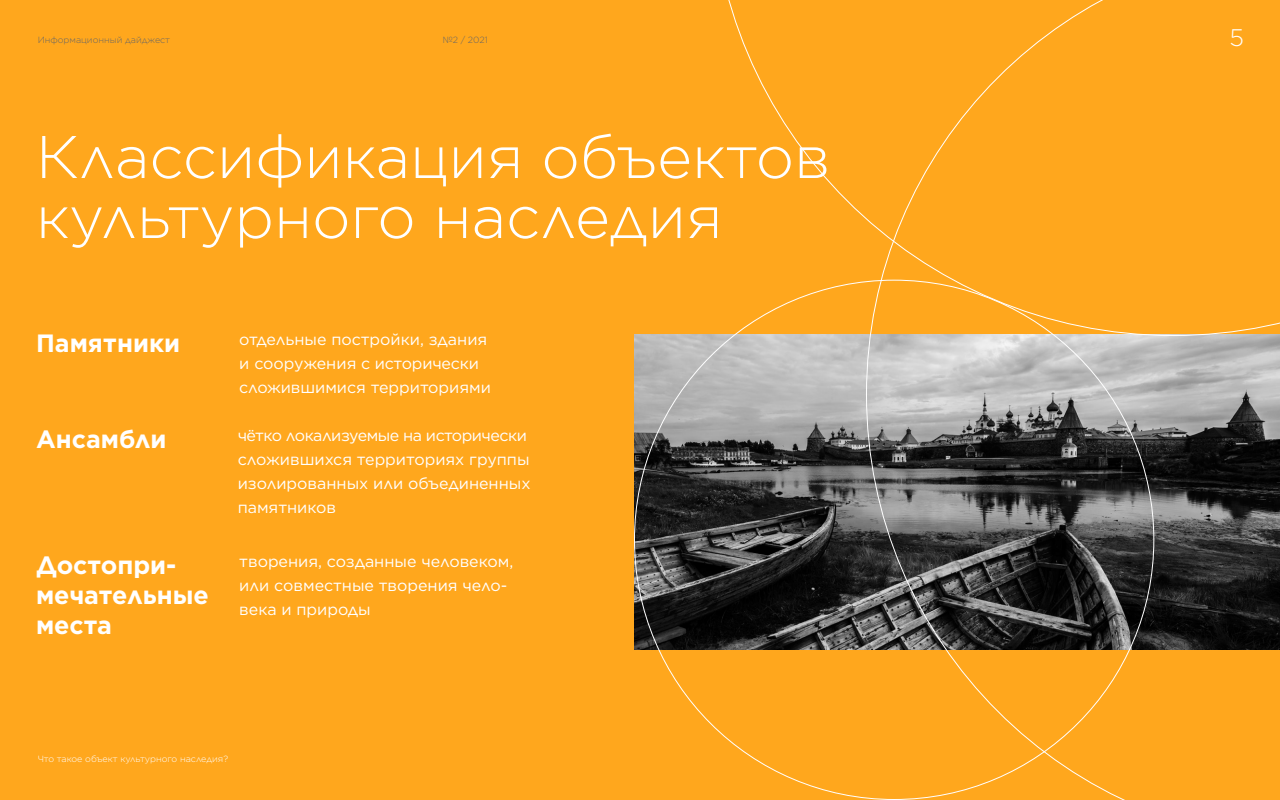
<style>
.page{position:relative;width:1280px;height:800px;background:#ffa71d}
.page>*{position:absolute;margin:0;border:0;box-sizing:border-box;transform-origin:0 0}
.t1{font:300 60px/60px "Gotham";color:#fff}
.t2{font:700 25px/30px "Gotham";color:#fff}
.t3{font:300 24px "Gotham";color:#fff}
.t4{font:16px/24px "Gotham";color:#fff}
.t5{font:300 9px "Gotham";color:#fff}
.t6{font:300 9px "Gotham";color:#666}
</style>
<div class="page">
<img style="left:634px;top:334px;width:232px;height:316px">
<svg style="left:866px;top:336px;width:414px;height:464px"></svg>
<svg style="left:711px;top:0;width:569px;height:336px"></svg>
<p class="t6" style="left:38px;top:34px;width:134px">Информационный дайджест</p>
<p class="t6" style="left:443px;top:34px;width:47px">№2 / 2021</p>
<h1 class="t1" style="left:36px;top:125px;width:796px">Классификация объектов культурного наследия</h1>
<h2 class="t2" style="left:36px;top:328px;width:146px">Памятники</h2>
<h2 class="t2" style="left:36px;top:424px;width:132px">Ансамбли</h2>
<h2 class="t2" style="left:36px;top:550px;width:174px">Достопри&shy;мечательные места</h2>
<p class="t4" style="left:239px;top:327px;width:253px">отдельные постройки, здания и сооружения с исторически сложившимися территориями</p>
<p class="t4" style="left:238px;top:423px;width:295px">чётко локализуемые на исторически сложившихся территориях группы изолированных или объединенных памятников</p>
<p class="t4" style="left:239px;top:549px;width:275px">творения, созданные человеком, или совместные творения чело&shy;века и природы</p>
<p class="t5" style="left:38px;top:753px;width:192px">Что такое объект культурного наследия?</p>
<h3 class="t3" style="left:1229px;top:23px;width:16px">5</h3>
</div>
